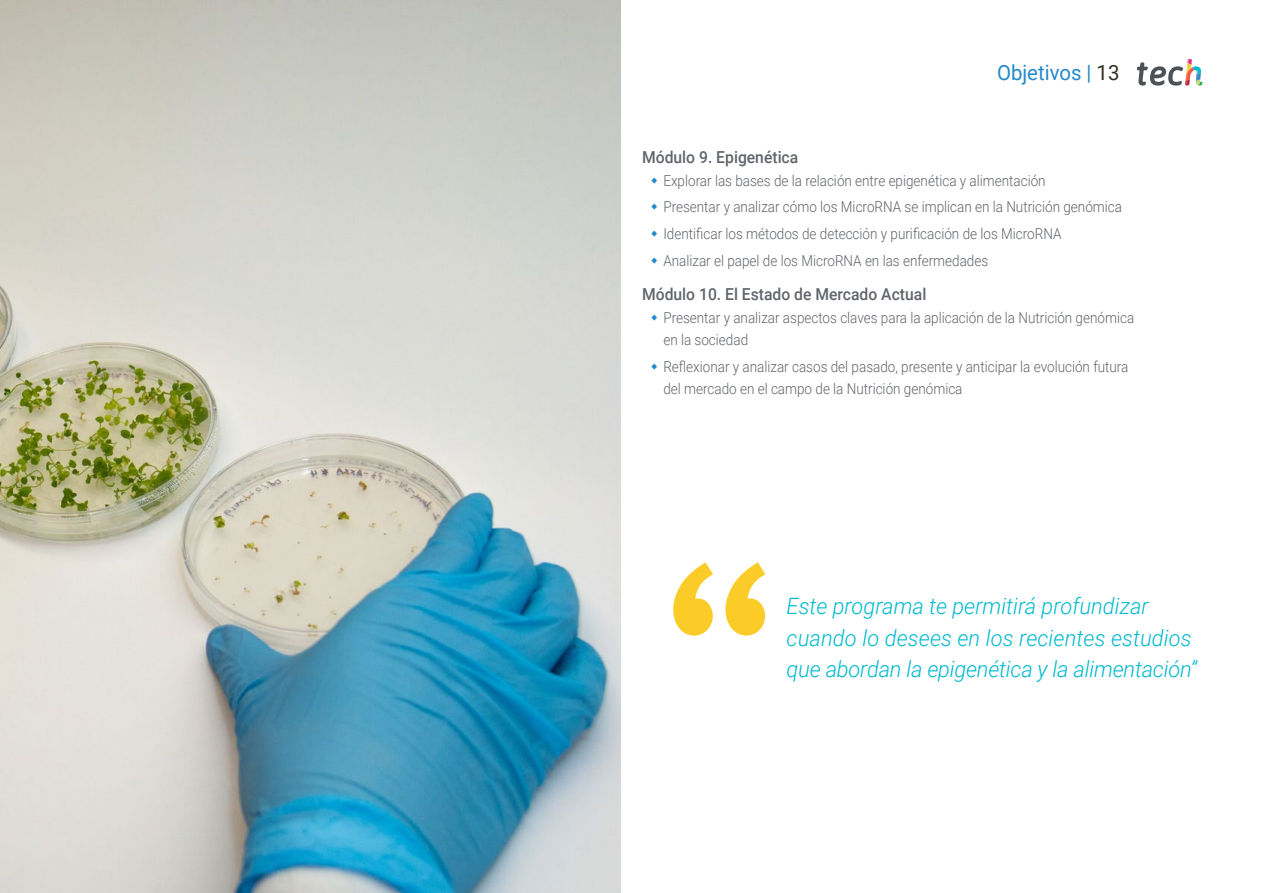
<style>
.page{position:relative;width:1263px;height:893px;background:#fff}
.page>*{position:absolute;margin:0;border:0;box-sizing:border-box;transform-origin:0 0}
.t1{font:italic 300 22.5px/31.5px "Roboto";color:#00bacf}
.t2{font:21px "Roboto";color:#2289ca}
.t3{font:500 16.5px "Roboto";color:#61646a;scale:.95 1}
.t4{font:300 15px/26.7px "Roboto";color:#61646a;scale:.9 1}
.s1{color:#312e20}
</style>
<div class="page">
<svg style="left:1137px;top:59px;width:65px;height:27px"></svg>
<svg style="left:673px;top:562px;width:92px;height:74px"></svg>
<img style="left:0;top:0;width:621px;height:893px">
<h2 class="t2" style="left:997px;top:57px;width:124px">Objetivos | <span class="s1">13</span></h2>
<p class="t3" style="left:642px;top:146px;width:166px">Módulo 9. Epigenética</p>
<p class="t4" style="left:663px;top:166px;width:511px">Explorar las bases de la relación entre epigenética y alimentación<br>Presentar y analizar cómo los MicroRNA se implican en la Nutrición genómica Identificar los métodos de detección y purificación de los MicroRNA<br>Analizar el papel de los MicroRNA en las enfermedades</p>
<p class="t3" style="left:642px;top:283px;width:301px">Módulo 10. El Estado de Mercado Actual</p>
<p class="t4" style="left:663px;top:305px;width:525px;line-height:22.5px">Presentar y analizar aspectos claves para la aplicación de la Nutrición genómica en la sociedad</p>
<p class="t4" style="left:663px;top:355px;width:518px;line-height:22.5px">Reflexionar y analizar casos del pasado, presente y anticipar la evolución futura del mercado en el campo de la Nutrición genómica</p>
<h1 class="t1" style="left:787px;top:590px;width:412px">Este programa te permitirá profundizar cuando lo desees en los recientes estudios que abordan la epigenética y la alimentación”</h1>
</div>
